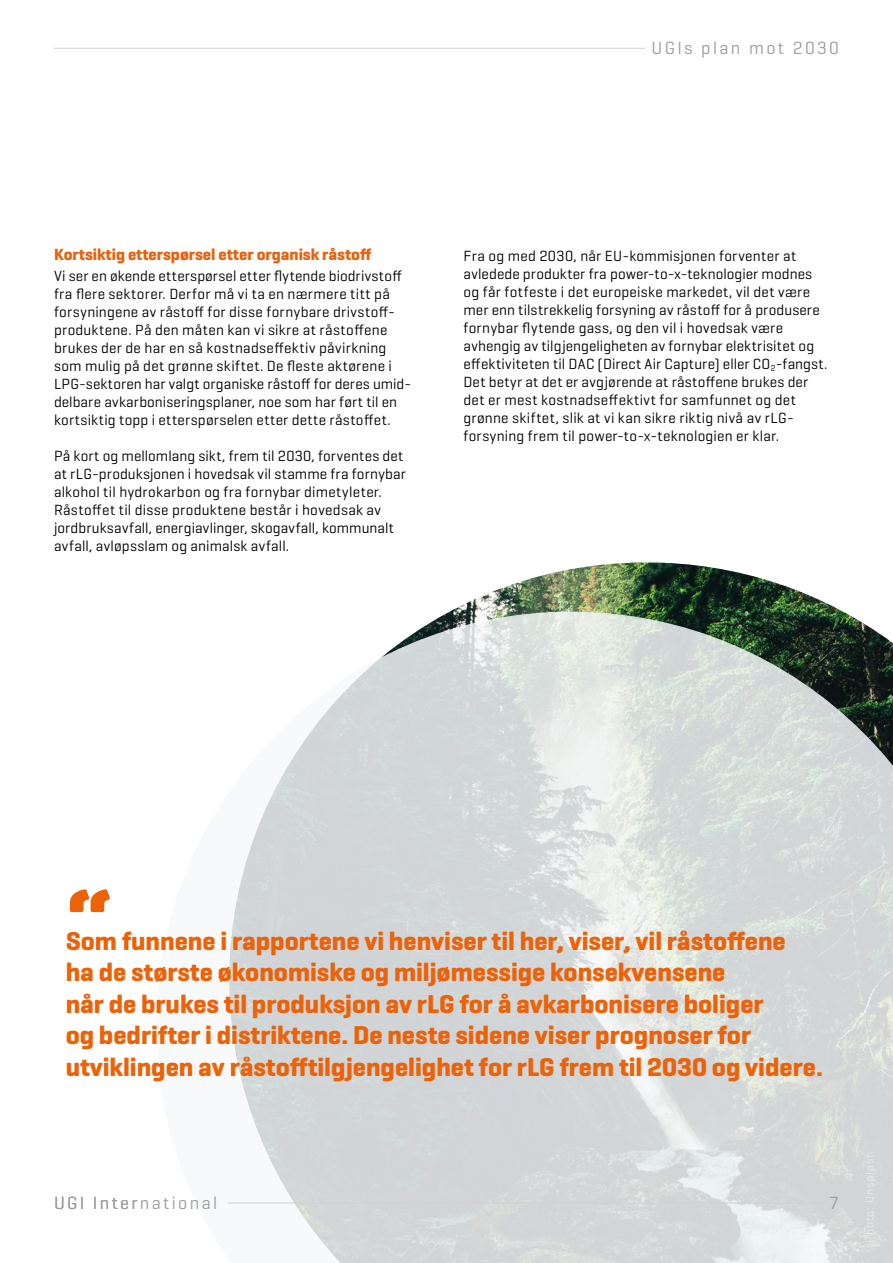
<style>
.page{position:relative;width:893px;height:1263px;background:#fff}
.page>*{position:absolute;margin:0;border:0;box-sizing:border-box;transform-origin:0 0}
.t1{font:700 84px "Geogrotesque";color:#eb6209}
.t2{font:700 26.25px/31.5px "Geogrotesque";color:#eb6209}
.t3{font:18px "Geogrotesque";letter-spacing:.13em;color:#9d9d9c}
.t4{font:700 16.5px "Geogrotesque";color:#e8610c}
.t5{font:15px/18px "Geogrotesque";letter-spacing:.015em;color:#000}
</style>
<div class="page">
<img style="left:449px;top:562px;width:395px;height:50px">
<svg style="left:227px;top:612px;width:666px;height:651px;background:#d3d7d7"></svg>
<hr style="left:227px;top:1202px;width:599px;height:1px;background:#d0d0d0">
<hr style="left:54px;top:48px;width:591px;height:1px;background:#d0d0d0">
<p class="t3" style="left:652px;top:37px;width:189px">UGIs plan mot 2030</p>
<p class="t4" style="left:54px;top:244px;width:319px">Kortsiktig etterspørsel etter organisk råstoff</p>
<p class="t5" style="left:54px;top:267px;width:359px">Vi ser en økende etterspørsel etter flytende biodrivstoff fra flere sektorer. Derfor må vi ta en nærmere titt på forsyningene av råstoff for disse fornybare drivstoff&shy;produktene. På den måten kan vi sikre at råstoffene brukes der de har en så kostnadseffektiv påvirkning som mulig på det grønne skiftet. De fleste aktørene i LPG-sektoren har valgt organiske råstoff for deres umid&shy;delbare avkarboniseringsplaner, noe som har ført til en kortsiktig topp i etterspørselen etter dette råstoffet.</p>
<p class="t5" style="left:54px;top:447px;width:353px">På kort og mellomlang sikt, frem til 2030, forventes det at rLG-produksjonen i hovedsak vil stamme fra fornybar alkohol til hydrokarbon og fra fornybar dimetyleter.<br>Råstoffet til disse produktene består i hovedsak av jordbruksavfall, energiavlinger, skogavfall, kommunalt avfall, avløpsslam og animalsk avfall.</p>
<p class="t5" style="left:463px;top:247px;width:365px">Fra og med 2030, når EU-kommisjonen forventer at avledede produkter fra power-to-x-teknologier modnes og får fotfeste i det europeiske markedet, vil det være mer enn tilstrekkelig forsyning av råstoff for å produsere fornybar flytende gass, og den vil i hovedsak være avhengig av tilgjengeligheten av fornybar elektrisitet og effektiviteten til DAC (Direct Air Capture) eller CO<sub>2</sub>-fangst.<br>Det betyr at det er avgjørende at råstoffene brukes der det er mest kostnadseffektivt for samfunnet og det grønne skiftet, slik at vi kan sikre riktig nivå av rLG&shy;forsyning frem til power-to-x-teknologien er klar.</p>
<h1 class="t1" style="left:66px;top:872px;width:47px">“</h1>
<p class="t2" style="left:66px;top:925px;width:759px">Som funnene i rapportene vi henviser til her, viser, vil råstoffene<br>ha de største økonomiske og miljømessige konsekvensene<br>når de brukes til produksjon av rLG for å avkarbonisere boliger<br>og bedrifter i distriktene. De neste sidene viser prognoser for utviklingen av råstofftilgjengelighet for rLG frem til 2030 og videre.</p>
<p class="t3" style="left:54px;top:1191px;width:165px">UGI International</p>
<p class="t3" style="left:829px;top:1191px;width:11px">7</p>
</div>
